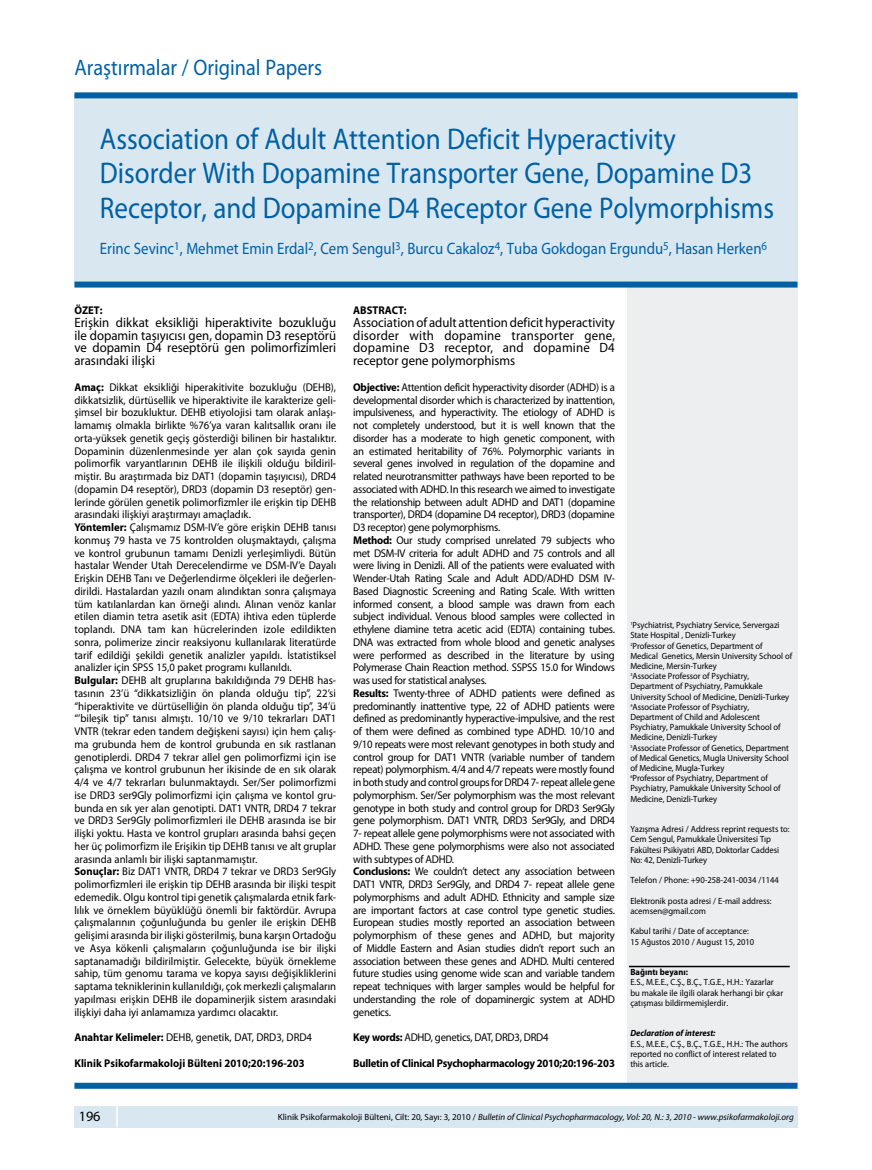
<style>
.page{position:relative;width:872px;height:1170px;background:#fff}
.page>*{position:absolute;margin:0;border:0;box-sizing:border-box;transform-origin:0 0}
.t1{font:30px/34.5px "Myriad Pro";color:#0060a4;scale:.9 1}
.t2{font:22.5px "Myriad Pro";color:#0060a4;scale:.9 1}
.t3{font:16.5px "Myriad Pro";color:#0060a4;scale:.9 1}
.t4{font:14.25px "Myriad Pro";color:#000}
.t5{font:13.5px/12.8px "Myriad Pro";color:#000;text-align:justify;scale:.95 1}
.t6{font:11.25px/12.8px "Myriad Pro";letter-spacing:-.005em;color:#000;scale:.95 1}
.t7{font:11.25px/12.8px "Myriad Pro";letter-spacing:-.025em;color:#000;scale:.95 1}
.t8{font:700 11.25px "Myriad Pro";color:#000;scale:.95 1}
.t9{font:700 11.25px "Myriad Pro";letter-spacing:-.025em;color:#000;scale:.95 1}
.t10{font:9px/10.2px "Myriad Pro";letter-spacing:-.005em;color:#000;scale:.95 1}
.t11{font:italic 9px "Myriad Pro";color:#000}
.t12{font:italic 700 9px "Myriad Pro";color:#000;scale:.95 1}
.t13{font:700 9px "Myriad Pro";color:#000;scale:.95 1}
.s1{font-weight:700}
.s2{font-style:normal}
</style>
<div class="page">
<div style="left:74px;top:1106px;width:723px;height:21px;background:#d9e7f1"></div>
<hr style="left:116px;top:1106px;width:2px;height:21px;background:#fff">
<div style="left:74px;top:95px;width:723px;height:187px;background:#d9e7f1"></div>
<div style="left:627px;top:286px;width:170px;height:800px;background:#edeeef"></div>
<div style="left:74px;top:281px;width:723px;height:6px;background:#0060a4"></div>
<div style="left:74px;top:1082px;width:723px;height:6px;background:#0060a4"></div>
<div style="left:74px;top:92px;width:723px;height:6px;background:#0060a4"></div>
<hr style="left:629px;top:965px;width:160px;height:2px;background:#000">
<h2 class="t2" style="left:74px;top:54px;width:277px">Araştırmalar / Original Papers</h2>
<h1 class="t1" style="left:100px;top:121px;width:750px">Association of Adult Attention Deficit Hyperactivity<br>Disorder With Dopamine Transporter Gene, Dopamine D3<br>Receptor, and Dopamine D4 Receptor Gene Polymorphisms</h1>
<h3 class="t3" style="left:100px;top:238px;width:743px">Erinc Sevinc<sup>1</sup>, Mehmet Emin Erdal<sup>2</sup>, Cem Sengul<sup>3</sup>, Burcu Cakaloz<sup>4</sup>, Tuba Gokdogan Ergundu<sup>5</sup>, Hasan Herken<sup>6</sup></h3>
<p class="t8" style="left:74px;top:303px;width:31px">ÖZET:</p>
<p class="t5" style="left:74px;top:316px;width:277px">Erişkin dikkat eksikliği hiperaktivite bozukluğu ile dopamin taşıyıcısı gen, dopamin D3 reseptörü ve dopamin D4 reseptörü gen polimorfizimleri arasındaki ilişki</p>
<p class="t6" style="left:74px;top:380px;width:277px"><span class="s1">Amaç:</span> Dikkat eksikliği hiperakitivite bozukluğu (DEHB), dikkatsizlik, dürtüsellik ve hiperaktivite ile karakterize geli&shy;şimsel bir bozukluktur. DEHB etiyolojisi tam olarak anlaşı&shy;lamamış olmakla birlikte %76’ya varan kalıtsallık oranı ile orta-yüksek genetik geçiş gösterdiği bilinen bir hastalıktır.<br>Dopaminin düzenlenmesinde yer alan çok sayıda genin polimorfik varyantlarının DEHB ile ilişkili olduğu bildiril&shy;miştir. Bu araştırmada biz DAT1 (dopamin taşıyıcısı), DRD4 (dopamin D4 reseptör), DRD3 (dopamin D3 reseptör) gen&shy;lerinde görülen genetik polimorfizmler ile erişkin tip DEHB arasındaki ilişkiyi araştırmayı amaçladık.<br><span class="s1">Yöntemler:</span> Çalışmamız DSM-IV’e göre erişkin DEHB tanısı konmuş 79 hasta ve 75 kontrolden oluşmaktaydı, çalışma ve kontrol grubunun tamamı Denizli yerleşimliydi. Bütün hastalar Wender Utah Derecelendirme ve DSM-IV’e Dayalı Erişkin DEHB Tanı ve Değerlendirme ölçekleri ile değerlen&shy;dirildi. Hastalardan yazılı onam alındıktan sonra çalışmaya tüm katılanlardan kan örneği alındı. Alınan venöz kanlar etilen diamin tetra asetik asit (EDTA) ihtiva eden tüplerde toplandı. DNA tam kan hücrelerinden izole edildikten sonra, polimerize zincir reaksiyonu kullanılarak literatürde tarif edildiği şekildi genetik analizler yapıldı. İstatistiksel analizler için SPSS 15,0 paket programı kullanıldı.<br><span class="s1">Bulgular:</span> DEHB alt gruplarına bakıldığında 79 DEHB has&shy;tasının 23’ü “dikkatsizliğin ön planda olduğu tip”, 22’si “hiperaktivite ve dürtüselliğin ön planda olduğu tip”, 34’ü “’bileşik tip” tanısı almıştı. 10/10 ve 9/10 tekrarları DAT1<br>VNTR (tekrar eden tandem değişkeni sayısı) için hem çalış&shy;ma grubunda hem de kontrol grubunda en sık rastlanan genotiplerdi. DRD4 7 tekrar allel gen polimorfizmi için ise çalışma ve kontrol grubunun her ikisinde de en sık olarak 4/4 ve 4/7 tekrarları bulunmaktaydı. Ser/Ser polimorfizmi ise DRD3 ser9Gly polimorfizmi için çalışma ve kontol gru&shy;bunda en sık yer alan genotipti. DAT1 VNTR, DRD4 7 tekrar ve DRD3 Ser9Gly polimorfizmleri ile DEHB arasında ise bir ilişki yoktu. Hasta ve kontrol grupları arasında bahsi geçen her üç polimorfizm ile Erişikin tip DEHB tanısı ve alt gruplar arasında anlamlı bir ilişki saptanmamıştır.<br><span class="s1">Sonuçlar:</span> Biz DAT1 VNTR, DRD4 7 tekrar ve DRD3 Ser9Gly polimorfizmleri ile erişkin tip DEHB arasında bir ilişki tespit edemedik. Olgu kontrol tipi genetik çalışmalarda etnik fark&shy;lılık ve örneklem büyüklüğü önemli bir faktördür. Avrupa çalışmalarının çoğunluğunda bu genler ile erişkin DEHB gelişimi arasında bir ilişki gösterilmiş, buna karşın Ortadoğu ve Asya kökenli çalışmaların çoğunluğunda ise bir ilişki saptanamadığı bildirilmiştir. Gelecekte, büyük örnekleme sahip, tüm genomu tarama ve kopya sayısı değişikliklerini saptama tekniklerinin kullanıldığı, çok merkezli çalışmaların yapılması erişkin DEHB ile dopaminerjik sistem arasındaki ilişkiyi daha iyi anlamamıza yardımcı olacaktır.</p>
<p class="t6" style="left:74px;top:1030px;width:252px"><span class="s1">Anahtar Kelimeler:</span> DEHB, genetik, DAT, DRD3, DRD4</p>
<p class="t8" style="left:74px;top:1055px;width:244px">Klinik Psikofarmakoloji Bülteni 2010;20:196-203</p>
<p class="t8" style="left:353px;top:303px;width:58px">ABSTRACT:</p>
<p class="t5" style="left:353px;top:316px;width:277px">Association of adult attention deficit hyperactivity disorder with dopamine transporter gene, dopamine D3 receptor, and dopamine D4 receptor gene polymorphisms</p>
<p class="t7" style="left:353px;top:380px;width:277px"><span class="s1">Objective:</span> Attention deficit hyperactivity disorder (ADHD) is a developmental disorder which is characterized by inattention, impulsiveness, and hyperactivity. The etiology of ADHD is not completely understood, but it is well known that the disorder has a moderate to high genetic component, with an estimated heritability of 76%. Polymorphic variants in several genes involved in regulation of the dopamine and related neurotransmitter pathways have been reported to be associated with ADHD. In this research we aimed to investigate the relationship between adult ADHD and DAT1 (dopamine transporter), DRD4 (dopamine D4 receptor), DRD3 (dopamine D3 receptor) gene polymorphisms.<br><span class="s1">Method:</span> Our study comprised unrelated 79 subjects who met DSM-IV criteria for adult ADHD and 75 controls and all were living in Denizli. All of the patients were evaluated with Wender-Utah Rating Scale and Adult ADD/ADHD DSM IV-Based Diagnostic Screening and Rating Scale. With written informed consent, a blood sample was drawn from each subject individual. Venous blood samples were collected in ethylene diamine tetra acetic acid (EDTA) containing tubes.<br>DNA was extracted from whole blood and genetic analyses were performed as described in the literature by using Polymerase Chain Reaction method. SSPSS 15.0 for Windows was used for statistical analyses.<br><span class="s1">Results:</span> Twenty-three of ADHD patients were defined as predominantly inattentive type, 22 of ADHD patients were defined as predominantly hyperactive-impulsive, and the rest of them were defined as combined type ADHD. 10/10 and 9/10 repeats were most relevant genotypes in both study and control group for DAT1 VNTR (variable number of tandem repeat) polymorphism. 4/4 and 4/7 repeats were mostly found in both study and control groups for DRD4 7- repeat allele gene polymorphism. Ser/Ser polymorphism was the most relevant genotype in both study and control group for DRD3 Ser9Gly gene polymorphism. DAT1 VNTR, DRD3 Ser9Gly, and DRD4<br>7- repeat allele gene polymorphisms were not associated with ADHD. These gene polymorphisms were also not associated with subtypes of ADHD.<br><span class="s1">Conclusions:</span> We couldn’t detect any association between DAT1 VNTR, DRD3 Ser9Gly, and DRD4 7- repeat allele gene polymorphisms and adult ADHD. Ethnicity and sample size are important factors at case control type genetic studies.<br>European studies mostly reported an association between polymorphism of these genes and ADHD, but majority of Middle Eastern and Asian studies didn’t report such an association between these genes and ADHD. Multi centered future studies using genome wide scan and variable tandem repeat techniques with larger samples would be helpful for understanding the role of dopaminergic system at ADHD genetics.</p>
<p class="t7" style="left:353px;top:1030px;width:207px"><span class="s1">Key words:</span> ADHD, genetics, DAT, DRD3, DRD4</p>
<p class="t9" style="left:353px;top:1055px;width:277px">Bulletin of Clinical Psychopharmacology 2010;20:196-203</p>
<p class="t10" style="left:630px;top:620px;width:172px"><sup>1</sup>Psychiatrist, Psychiatry Service, Servergazi State Hospital , Denizli-Turkey<br><sup>2</sup>Professor of Genetics, Department of Medical Genetics, Mersin University School of Medicine, Mersin-Turkey<br><sup>3</sup>Associate Professor of Psychiatry, Department of Psychiatry, Pamukkale University School of Medicine, Denizli-Turkey <sup>4</sup>Associate Professor of Psychiatry, Department of Child and Adolescent Psychiatry, Pamukkale University School of Medicine, Denizli-Turkey<br><sup>5</sup>Associate Professor of Genetics, Department of Medical Genetics, Mugla University School of Medicine, Mugla-Turkey<br><sup>6</sup>Professor of Psychiatry, Department of Psychiatry, Pamukkale University School of Medicine, Denizli-Turkey</p>
<p class="t10" style="left:630px;top:824px;width:169px">Yazışma Adresi / Address reprint requests to:<br>Cem Sengul, Pamukkale Üniversitesi Tıp Fakültesi Psikiyatri ABD, Doktorlar Caddesi No: 42, Denizli-Turkey</p>
<p class="t10" style="left:630px;top:875px;width:158px">Telefon / Phone: +90-258-241-0034 /1144</p>
<p class="t10" style="left:630px;top:895px;width:150px">Elektronik posta adresi / E-mail address: acemsen@gmail.com</p>
<p class="t10" style="left:630px;top:926px;width:132px">Kabul tarihi / Date of acceptance:<br>15 Ağustos 2010 / August 15, 2010</p>
<p class="t13" style="left:630px;top:966px;width:62px">Bağıntı beyanı:</p>
<p class="t10" style="left:630px;top:977px;width:162px">E.S., M.E.E., C.Ş., B.Ç., T.G.E., H.H.: Yazarlar bu makale ile ilgili olarak herhangi bir çıkar çatışması bildirmemişlerdir.</p>
<p class="t12" style="left:630px;top:1027px;width:91px">Declaration of interest:</p>
<p class="t10" style="left:630px;top:1038px;width:167px">E.S., M.E.E., C.Ş., B.Ç., T.G.E., H.H.: The authors reported no conflict of interest related to this article.</p>
<p class="t4" style="left:79px;top:1107px;width:23px">196</p>
<p class="t11" style="left:278px;top:1111px;width:517px"><span class="s2">Klinik Psikofarmakoloji Bülteni, Cilt: 20, Sayı: 3, 2010 /</span> Bulletin of Clinical Psychopharmacology, Vol: 20, N.: 3, 2010 - www.psikofarmakoloji.org</p>
</div>
